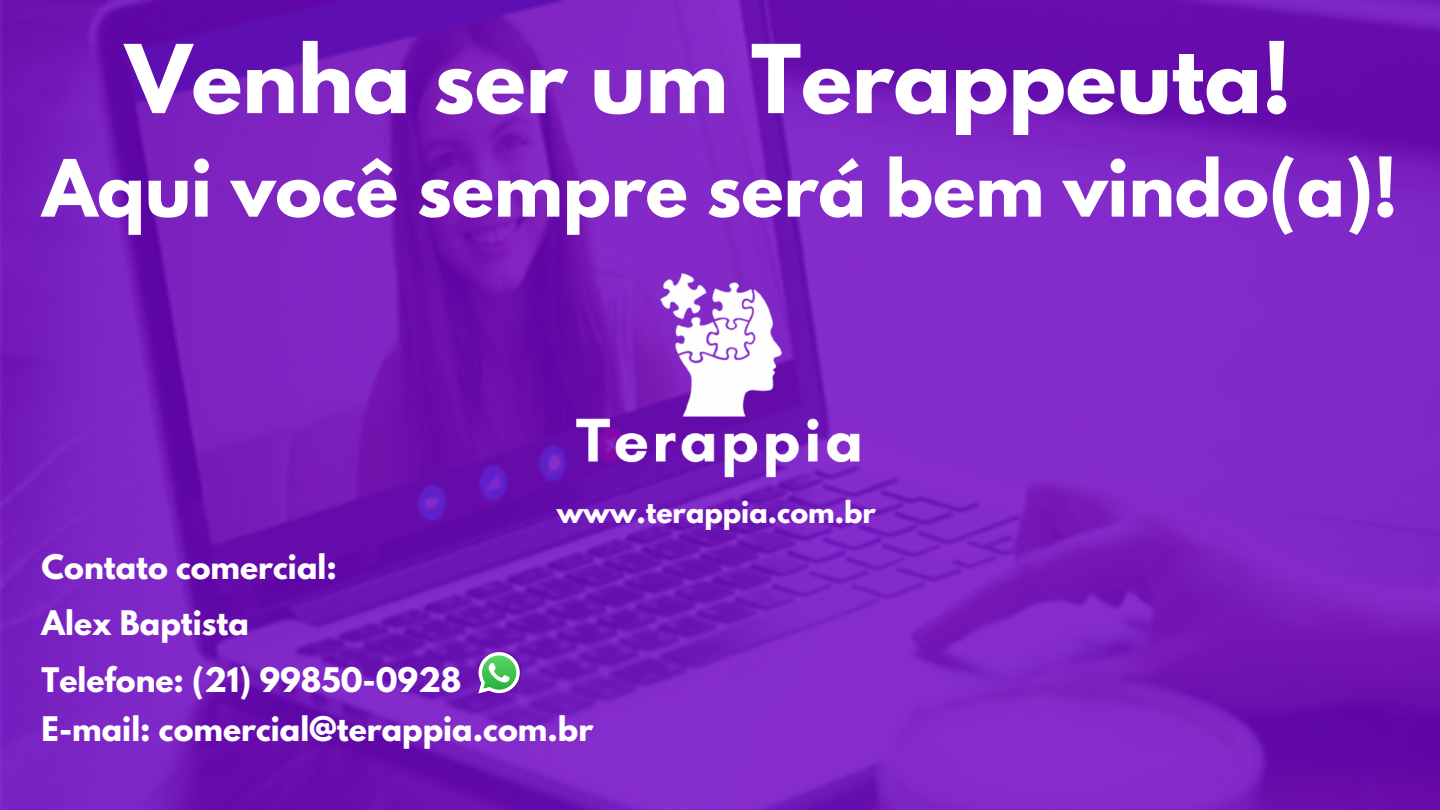
<style>
.page{position:relative;width:1440px;height:810px;background:#fff}
.page>*{position:absolute;margin:0;border:0;box-sizing:border-box;transform-origin:0 0}
.t1{font:700 84px "League Spartan";color:#fff}
.t2{font:700 70px "League Spartan";color:#fff}
.t3{font:700 30px "League Spartan";color:#fff}
.t4{font:700 26.9px "League Spartan";color:#fff}
</style>
<div class="page">
<img style="left:0;top:0;width:1440px;height:810px">
<img style="left:476px;top:650px;width:46px;height:46px">
<svg style="left:478px;top:652px;width:42px;height:42px"></svg>
<img style="left:563px;top:257px;width:314px;height:226px">
<p class="t1" style="left:126px;top:38px;width:1167px">Venha ser um Terappeuta!</p>
<p class="t2" style="left:42px;top:154px;width:1357px">Aqui você sempre será bem vindo(a)!</p>
<p class="t4" style="left:557px;top:499px;width:321px">www.terappia.com.br</p>
<p class="t3" style="left:42px;top:552px;width:297px">Contato comercial:</p>
<p class="t3" style="left:42px;top:608px;width:209px">Alex Baptista</p>
<p class="t3" style="left:42px;top:665px;width:421px">Telefone: (21) 99850-0928</p>
<p class="t3" style="left:42px;top:714px;width:553px">E-mail: comercial@terappia.com.br</p>
</div>
